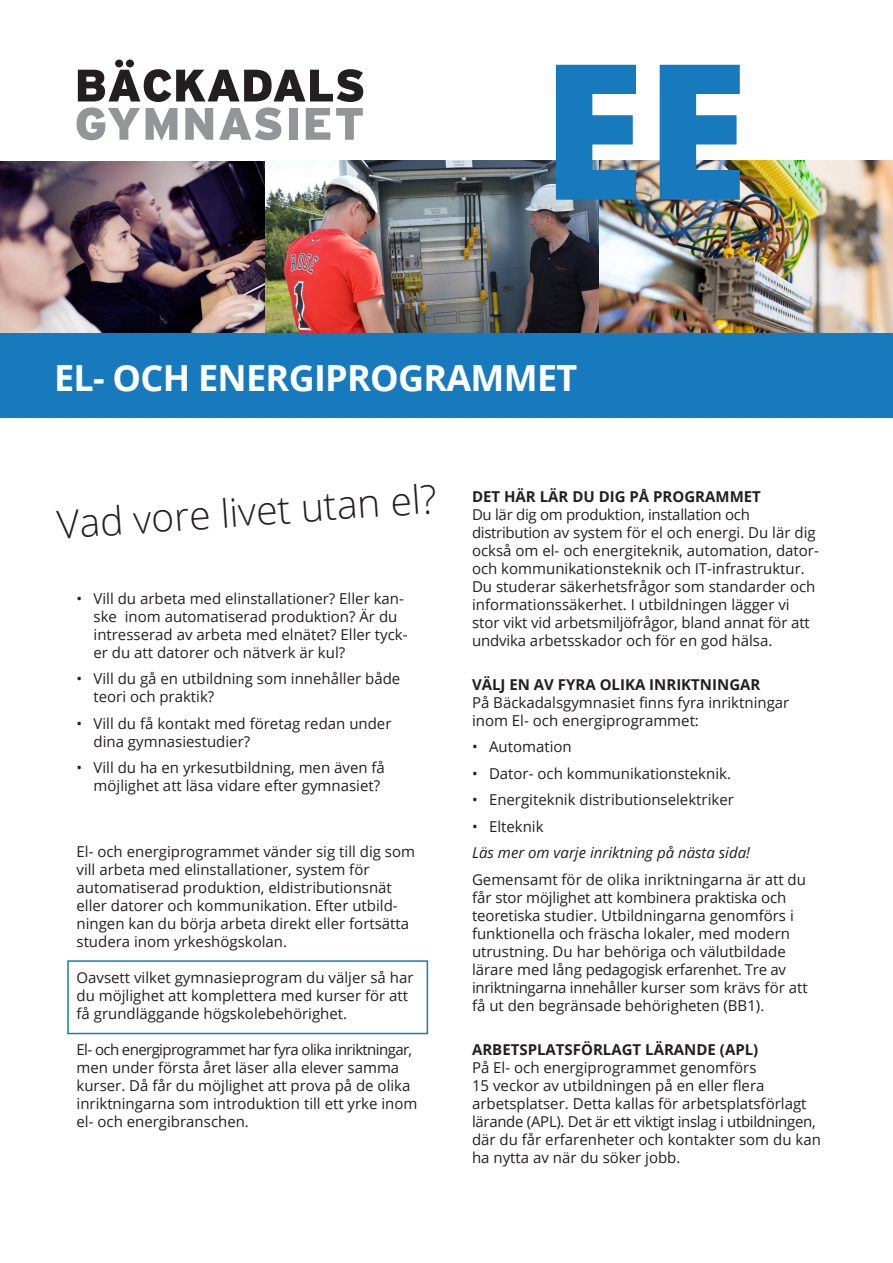
<style>
.page{position:relative;width:893px;height:1263px;background:#fff}
.page>*{position:absolute;margin:0;border:0;box-sizing:border-box;transform-origin:0 0}
.t1{font:800 189px "Open Sans";color:#177abd}
.t2{font:300 39px "Open Sans";color:#231f20}
.t3{font:700 36px "Open Sans";letter-spacing:-.02em;color:#fff}
.t4{font:15px/18px "Open Sans";color:#231f20}
.t5{font:700 15px "Open Sans";color:#231f20}
.t6{font:italic 15px "Open Sans";color:#231f20}
</style>
<div class="page">
<img style="left:0;top:162px;width:265px;height:172px">
<img style="left:265px;top:161px;width:334px;height:173px">
<svg style="left:77px;top:60px;width:286px;height:81px"></svg>
<img style="left:599px;top:161px;width:294px;height:173px">
<div style="left:0;top:334px;width:893px;height:84px;background:#177abd"></div>
<div style="left:67px;top:960px;width:361px;height:74px;border:2px solid #177abd"></div>
<p class="t1" style="left:541px;top:-13px;width:209px">EE</p>
<p class="t3" style="left:54px;top:353px;width:525px">EL- OCH ENERGIPROGRAMMET</p>
<p class="t2" style="left:55px;top:498px;width:382px;rotate:-4deg">Vad vore livet utan el?</p>
<p class="t4" style="left:94px;top:589px;width:316px;text-indent:-17px">• Vill du arbeta med elinstallationer? Eller kan&shy;ske inom automatiserad produktion? Är du intresserad av arbeta med elnätet? Eller tyck&shy;er du att datorer och nätverk är kul?</p>
<p class="t4" style="left:94px;top:669px;width:308px;text-indent:-17px">• Vill du gå en utbildning som innehåller både teori och praktik?</p>
<p class="t4" style="left:94px;top:714px;width:299px;text-indent:-17px">• Vill du få kontakt med företag redan under dina gymnasiestudier?</p>
<p class="t4" style="left:94px;top:758px;width:293px;text-indent:-17px">• Vill du ha en yrkesutbildning, men även få möjlighet att läsa vidare efter gymnasiet?</p>
<p class="t4" style="left:77px;top:842px;width:340px">El- och energiprogrammet vänder sig till dig som vill arbeta med elinstallationer, system för automatiserad produktion, eldistributionsnät eller datorer och kommunikation. Efter utbild&shy;ningen kan du börja arbeta direkt eller fortsätta studera inom yrkeshögskolan.</p>
<p class="t4" style="left:77px;top:968px;width:338px">Oavsett vilket gymnasieprogram du väljer så har du möjlighet att komplettera med kurser för att få grundläggande högskolebehörighet.</p>
<p class="t4" style="left:77px;top:1040px;width:342px">El- och energiprogrammet har fyra olika inriktningar, men under första året läser alla elever samma kurser. Då får du möjlighet att prova på de olika inriktningarna som introduktion till ett yrke inom el- och energibranschen.</p>
<p class="t5" style="left:472px;top:486px;width:290px">DET HÄR LÄR DU DIG PÅ PROGRAMMET</p>
<p class="t4" style="left:472px;top:506px;width:348px">Du lär dig om produktion, installation och distribution av system för el och energi. Du lär dig också om el- och energiteknik, automation, dator&shy;och kommunikationsteknik och IT-infrastruktur.<br>Du studerar säkerhetsfrågor som standarder och informationssäkerhet. I utbildningen lägger vi stor vikt vid arbetsmiljöfrågor, bland annat för att undvika arbetsskador och för en god hälsa.</p>
<p class="t5" style="left:472px;top:674px;width:290px">VÄLJ EN AV FYRA OLIKA INRIKTNINGAR</p>
<p class="t4" style="left:472px;top:693px;width:319px">På Bäckadalsgymnasiet finns fyra inriktningar inom El- och energiprogrammet:</p>
<p class="t4" style="left:472px;top:737px;width:101px">• Automation</p>
<p class="t4" style="left:472px;top:764px;width:261px">• Dator- och kommunikationsteknik.</p>
<p class="t4" style="left:472px;top:790px;width:263px">• Energiteknik distributionselektriker</p>
<p class="t4" style="left:472px;top:817px;width:73px">• Elteknik</p>
<p class="t6" style="left:472px;top:842px;width:280px">Läs mer om varje inriktning på nästa sida!</p>
<p class="t4" style="left:472px;top:870px;width:337px">Gemensamt för de olika inriktningarna är att du får stor möjlighet att kombinera praktiska och teoretiska studier. Utbildningarna genomförs i funktionella och fräscha lokaler, med modern utrustning. Du har behöriga och välutbildade lärare med lång pedagogisk erfarenhet. Tre av inriktningarna innehåller kurser som krävs för att få ut den begränsade behörigheten (BB1).</p>
<p class="t5" style="left:472px;top:1039px;width:288px">ARBETSPLATSFÖRLAGT LÄRANDE (APL)</p>
<p class="t4" style="left:472px;top:1058px;width:350px">På El- och energiprogrammet genomförs<br>15 veckor av utbildningen på en eller flera arbetsplatser. Detta kallas för arbetsplatsförlagt lärande (APL). Det är ett viktigt inslag i utbildningen, där du får erfarenheter och kontakter som du kan ha nytta av när du söker jobb.</p>
</div>
